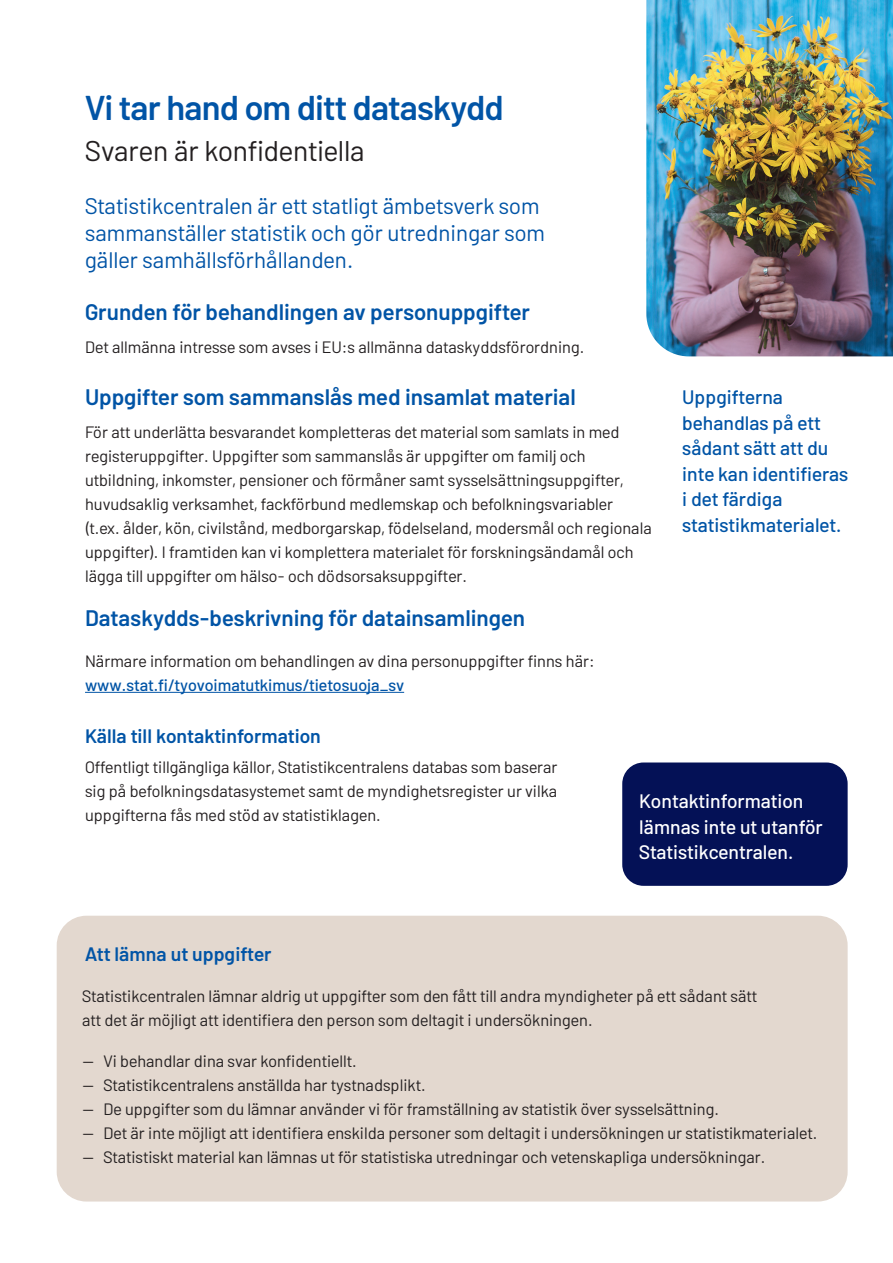
<style>
.page{position:relative;width:893px;height:1263px;background:#fff}
.page>*{position:absolute;margin:0;border:0;box-sizing:border-box;transform-origin:0 0}
.H1_Otsikko{font:600 34.5px "Barlow";letter-spacing:-.02em;color:#0154a6}
.H1_Otsikko_ala{font:28.5px "Barlow";letter-spacing:-.01em;color:#231f20}
.p_Ingressi{font:22.5px/27px "Barlow";color:#0154a6}
.H2_otsikko{font:600 22.5px "Barlow";color:#0154a6}
.p_leipis{font:600 22.5px "Barlow";color:#0154a6}
.p_laatikko_nosto{font:500 19.5px/25.5px "Barlow";color:#0154a6}
.p_laatikko_nosto-2{font:500 19.5px/25.5px "Barlow";color:#fff}
.H3_väliotsikko{font:600 19.5px "Barlow";color:#0154a6}
.p_leipis-2{font:600 19.5px "Barlow";color:#0154a6}
.p_leipis-3{font:16.5px/24px "Barlow";color:#231f20}
.P_leipis_ranskalainen_luettelo_BULLETS{font:16.5px "Barlow";color:#231f20}
.s1{font-weight:500;color:#0154a6}
</style>
<div class="page">
<hr style="left:85px;top:692px;width:319px;height:1px;background:#0154a6">
<div style="left:57px;top:916px;width:791px;height:285px;background:#e3d8cf;border-radius:30px"></div>
<div style="left:622px;top:762px;width:226px;height:124px;background:#041156;border-radius:21px"></div>
<img style="left:646px;top:0;width:247px;height:356px">
<h1 class="H1_Otsikko" style="left:85px;top:82px;width:420px">Vi tar hand om ditt dataskydd</h1>
<h1 class="H1_Otsikko_ala" style="left:85px;top:130px;width:281px">Svaren är konfidentiella</h1>
<p class="p_Ingressi" style="left:85px;top:190px;width:461px">Statistikcentralen är ett statligt ämbetsverk som sammanställer statistik och gör utredningar som gäller samhällsförhållanden.</p>
<h2 class="H2_otsikko" style="left:85px;top:295px;width:447px">Grunden för behandlingen av personuppgifter</h2>
<p class="p_leipis-3" style="left:85px;top:333px;width:501px">Det allmänna intresse som avses i EU:s allmänna dataskyddsförordning.</p>
<h2 class="H2_otsikko" style="left:85px;top:380px;width:492px">Uppgifter som sammanslås med insamlat material</h2>
<p class="p_leipis-3" style="left:85px;top:418px;width:568px">För att underlätta besvarandet kompletteras det material som samlats in med registeruppgifter. Uppgifter som sammanslås är uppgifter om familj och utbildning, inkomster, pensioner och förmåner samt sysselsättningsuppgifter, huvudsaklig verksamhet, fackförbund medlemskap och befolkningsvariabler (t.ex. ålder, kön, civilstånd, medborgarskap, födelseland, modersmål och regionala uppgifter). I framtiden kan vi komplettera materialet för forskningsändamål och lägga till uppgifter om hälso- och dödsorsaksuppgifter.</p>
<p class="p_leipis" style="left:85px;top:601px;width:442px">Dataskydds-beskrivning för datainsamlingen</p>
<p class="p_leipis-3" style="left:85px;top:647px;width:511px">Närmare information om behandlingen av dina personuppgifter finns här: <span class="s1">www.stat.fi/tyovoimatutkimus/tietosuoja_sv</span></p>
<h3 class="H3_väliotsikko" style="left:85px;top:722px;width:237px">Källa till kontaktinformation</h3>
<p class="p_leipis-3" style="left:85px;top:754px;width:474px;text-align:justify">Offentligt tillgängliga källor, Statistikcentralens databas som baserar sig på befolkningsdatasystemet samt de myndighetsregister ur vilka uppgifterna fås med stöd av statistiklagen.</p>
<p class="p_laatikko_nosto" style="left:682px;top:383px;width:168px">Uppgifterna behandlas på ett sådant sätt att du inte kan identifieras i det färdiga statistikmaterialet.</p>
<p class="p_laatikko_nosto-2" style="left:639px;top:787px;width:185px">Kontaktinformation lämnas inte ut utanför<br>Statistikcentralen.</p>
<p class="p_leipis-2" style="left:85px;top:939px;width:188px">Att lämna ut uppgifter</p>
<p class="p_leipis-3" style="left:82px;top:982px;width:676px">Statistikcentralen lämnar aldrig ut uppgifter som den fått till andra myndigheter på ett sådant sätt att det är möjligt att identifiera den person som deltagit i undersökningen.</p>
<p class="P_leipis_ranskalainen_luettelo_BULLETS" style="left:82px;top:1049px;width:276px">— Vi behandlar dina svar konfidentiellt.</p>
<p class="P_leipis_ranskalainen_luettelo_BULLETS" style="left:82px;top:1073px;width:345px">— Statistikcentralens anställda har tystnadsplikt.</p>
<p class="P_leipis_ranskalainen_luettelo_BULLETS" style="left:82px;top:1097px;width:638px">— De uppgifter som du lämnar använder vi för framställning av statistik över sysselsättning.</p>
<p class="P_leipis_ranskalainen_luettelo_BULLETS" style="left:82px;top:1121px;width:737px">— Det är inte möjligt att identifiera enskilda personer som deltagit i undersökningen ur statistikmaterialet.</p>
<p class="P_leipis_ranskalainen_luettelo_BULLETS" style="left:82px;top:1145px;width:685px">— Statistiskt material kan lämnas ut för statistiska utredningar och vetenskapliga undersökningar.</p>
</div>
